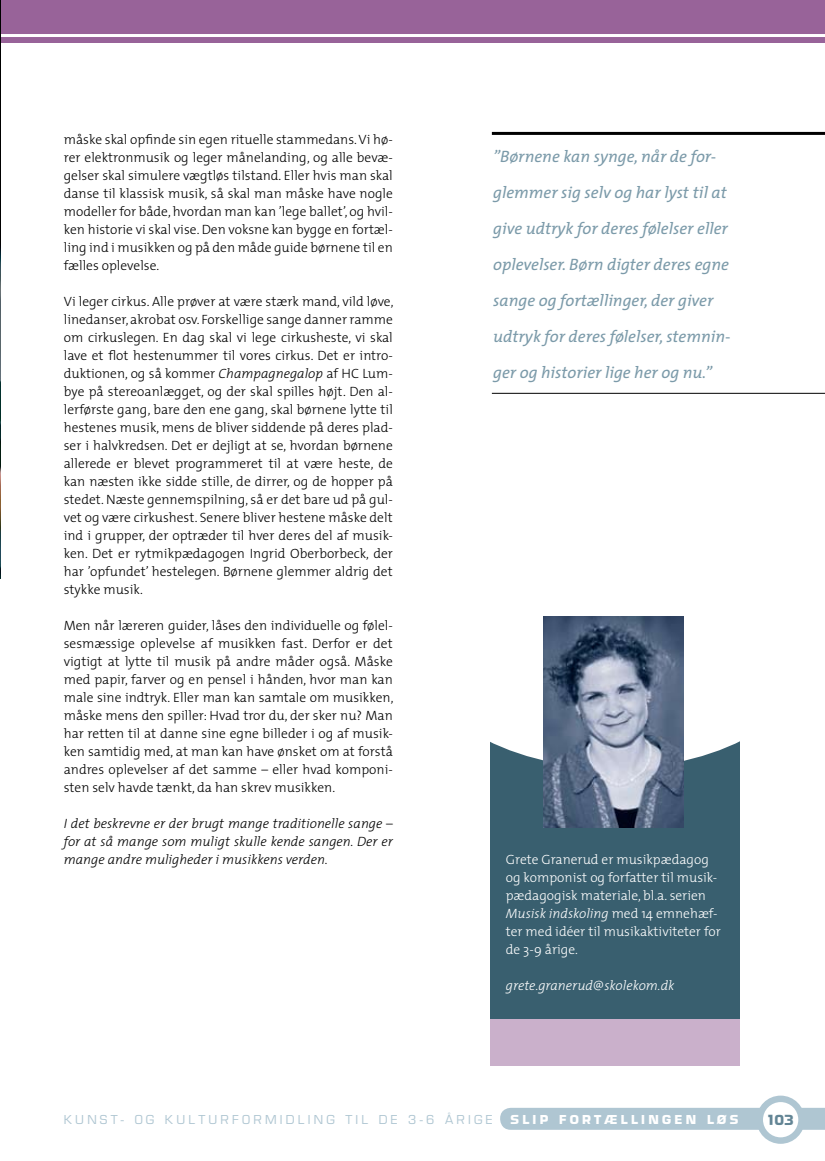
<style>
.page{position:relative;width:825px;height:1161px;background:#fff}
.page>*{position:absolute;margin:0;border:0;box-sizing:border-box;transform-origin:0 0}
.t1{font:italic 16.5px/36px "The Mix";color:#7b9aa9}
.t2{font:300 13.5px/18px "The Mix";color:#000;text-align:justify}
.t3{font:300 13.5px/18px "The Mix";color:#fff}
.t4{font:italic 300 13.5px/18px "The Mix";color:#000;text-align:justify}
.t5{font:italic 300 13.5px "The Mix";color:#fff}
.t6{font:700 13.5px "Tcg Euro";color:#638595}
.t7{font:12px "Tcg Eurostile";letter-spacing:.27em;color:#afc6d2}
.t8{font:700 12px "Tcg Euro";letter-spacing:.27em;color:#fff}
.s1{font-style:italic}
</style>
<div class="page">
<div style="left:500px;top:1108px;width:325px;height:22px;background:#afc6d2"></div>
<div style="left:756px;top:1095px;width:49px;height:49px;background:#afc6d2;border-radius:50%"></div>
<div style="left:763px;top:1102px;width:35px;height:35px;background:#fff;border-radius:50%"></div>
<div style="left:490px;top:643px;width:250px;height:377px;background:#395f6f"></div>
<div style="left:412px;top:519px;width:404px;height:249px;background:#fff;border-radius:50%"></div>
<img style="left:543px;top:617px;width:140px;height:210px">
<div style="left:490px;top:1019px;width:250px;height:46px;background:#cab0cb"></div>
<div style="left:0;top:0;width:825px;height:43px;background:#986399"></div>
<hr style="left:0;top:34px;width:825px;height:3px;background:#fff">
<img style="left:0;top:0;width:1px;height:578px">
<hr style="left:492px;top:132px;width:333px;height:3px;background:#000">
<hr style="left:492px;top:393px;width:333px;height:1px;background:#000">
<p class="t2" style="left:64px;top:130px;width:331px">måske skal opfinde sin egen rituelle stammedans. Vi hø&shy;rer elektronmusik og leger månelanding, og alle bevæ&shy;gelser skal simulere vægtløs tilstand. Eller hvis man skal danse til klassisk musik, så skal man måske have nogle modeller for både, hvordan man kan ’lege ballet’, og hvil&shy;ken historie vi skal vise. Den voksne kan bygge en fortæl&shy;ling ind i musikken og på den måde guide børnene til en fælles oplevelse.</p>
<p class="t2" style="left:64px;top:292px;width:331px">Vi leger cirkus. Alle prøver at være stærk mand, vild løve, linedanser, akrobat osv. Forskellige sange danner ramme om cirkuslegen. En dag skal vi lege cirkusheste, vi skal lave et flot hestenummer til vores cirkus. Det er intro&shy;duktionen, og så kommer <span class="s1">Champagnegalop</span> af HC Lum&shy;bye på stereoanlægget, og der skal spilles højt. Den al&shy;lerførste gang, bare den ene gang, skal børnene lytte til hestenes musik, mens de bliver siddende på deres plad&shy;ser i halvkredsen. Det er dejligt at se, hvordan børnene allerede er blevet programmeret til at være heste, de kan næsten ikke sidde stille, de dirrer, og de hopper på stedet. Næste gennemspilning, så er det bare ud på gul&shy;vet og være cirkushest. Senere bliver hestene måske delt ind i grupper, der optræder til hver deres del af musik&shy;ken. Det er rytmikpædagogen Ingrid Oberborbeck, der har ’opfundet’ hestelegen. Børnene glemmer aldrig det stykke musik.</p>
<p class="t2" style="left:64px;top:616px;width:331px;text-align:left">Men når læreren guider, låses den individuelle og følel&shy;sesmæssige oplevelse af musikken fast. Derfor er det vigtigt at lytte til musik på andre måder også. Måske med papir, farver og en pensel i hånden, hvor man kan male sine indtryk. Eller man kan samtale om musikken, måske mens den spiller: Hvad tror du, der sker nu? Man har retten til at danne sine egne billeder i og af musik&shy;ken samtidig med, at man kan have ønsket om at forstå andres oplevelser af det samme – eller hvad komponi&shy;sten selv havde tænkt, da han skrev musikken.</p>
<p class="t4" style="left:64px;top:814px;width:331px">I det beskrevne er der brugt mange traditionelle sange – for at så mange som muligt skulle kende sangen. Der er mange andre muligheder i musikkens verden.</p>
<p class="t1" style="left:493px;top:138px;width:239px">”Børnene kan synge, når de for&shy;glemmer sig selv og har lyst til at give udtryk for deres følelser eller oplevelser. Børn digter deres egne sange og fortællinger, der giver udtryk for deres følelser, stemnin&shy;ger og historier lige her og nu.”</p>
<p class="t3" style="left:506px;top:850px;width:216px">Grete Granerud er musikpædagog og komponist og forfatter til musik&shy;pædagogisk materiale, bl.a. serien<br><span class="s1">Musisk indskoling</span> med 14 emnehæf&shy;ter med idéer til musikaktiviteter for de 3-9 årige.</p>
<p class="t5" style="left:506px;top:974px;width:170px">grete.granerud@skolekom.dk</p>
<p class="t7" style="left:64px;top:1112px;width:430px">KUNST- OG K ULTURFORMIDLING TIL DE 3-6 ÅRIGE</p>
<p class="t8" style="left:510px;top:1112px;width:229px">SLIP FORTÆLLINGEN LØS</p>
<p class="t6" style="left:767px;top:1111px;width:28px">103</p>
</div>
